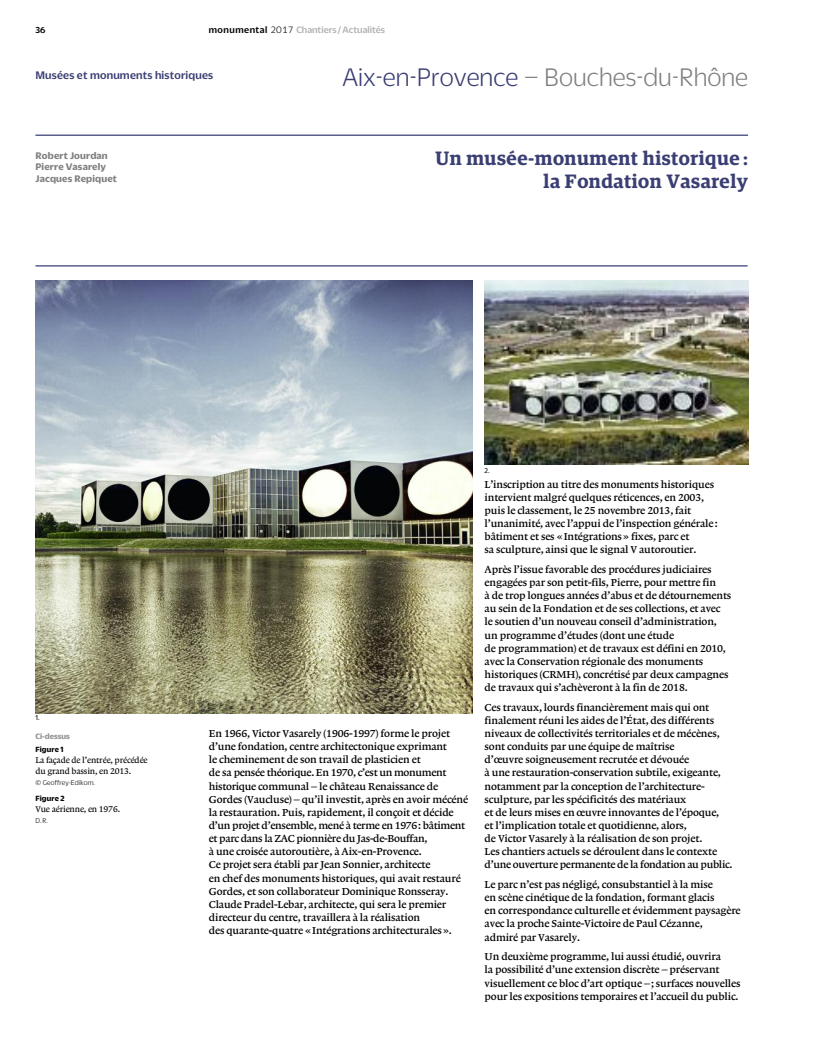
<style>
.page{position:relative;width:819px;height:1053px;background:#fff}
.page>*{position:absolute;margin:0;border:0;box-sizing:border-box;transform-origin:0 0}
.t1{font:300 27.5px "Duplicate Sans";color:#808080}
.t2{font:600 19.38px/22.5px "Guardian Egyp";letter-spacing:.025em;color:#3a3e72;text-align:right}
.t3{font:500 11.88px "Duplicate Sans";letter-spacing:.015em;color:#3a3e72}
.t4{font:10.62px/13.1px "Lexicon No 1 B Roman Tab";letter-spacing:-.015em;color:#000}
.t5{font:700 10.38px/11.9px "Duplicate Sans";letter-spacing:.015em;color:#808080}
.t6{font:500 10px "Duplicate Sans";color:#b3b3b3}
.t7{font:500 9.38px "Duplicate Sans";color:#000}
.t8{font:8.75px/10.6px "Lexicon No 1 A Roman Tab";letter-spacing:-.015em;color:#000}
.t9{font:700 8.5px "Duplicate Sans";color:#909090}
.t10{font:700 8.12px "Duplicate Sans";letter-spacing:.01em;color:#000}
.t11{font:300 7.5px "Duplicate Sans";letter-spacing:.01em;color:#000}
.t12{font:7.5px "Duplicate Sans";color:#000}
.s1{color:#000}
.s2{font-weight:300;color:#000}
.s3{color:#3a3e72}
</style>
<div class="page">
<hr style="left:35px;top:265px;width:712px;height:1px;background:#3a3e72">
<hr style="left:35px;top:134px;width:713px;height:2px;background:#3a3e72">
<img style="left:35px;top:280px;width:437px;height:433px">
<img style="left:484px;top:280px;width:264px;height:185px">
<p class="t7" style="left:35px;top:27px;width:12px">36</p>
<p class="t6" style="left:209px;top:27px;width:178px"><span class="s1">monumental</span> <span class="s2">2017</span> Chantiers /Actualités</p>
<p class="t3" style="left:35px;top:71px;width:179px">Musées et monuments historiques</p>
<h1 class="t1" style="left:342px;top:68px;width:407px"><span class="s3">Aix-en-Provence</span> – Bouches-du-Rhône</h1>
<p class="t5" style="left:35px;top:150px;width:83px">Robert Jourdan<br>Pierre Vasarely<br>Jacques Repiquet</p>
<h2 class="t2" style="left:435px;top:148px;width:314px">Un musée-monument historique : la Fondation Vasarely</h2>
<p class="t12" style="left:35px;top:715px;width:6px">1.</p>
<p class="t9" style="left:35px;top:733px;width:36px">Ci-dessus</p>
<p class="t10" style="left:35px;top:747px;width:30px">Figure 1</p>
<p class="t8" style="left:35px;top:755px;width:114px">La façade de l’entrée, précédée du grand bassin, en 2013.</p>
<p class="t11" style="left:35px;top:779px;width:61px">© Geoffrey-Edikom.</p>
<p class="t10" style="left:35px;top:795px;width:31px">Figure 2</p>
<p class="t8" style="left:35px;top:803px;width:86px">Vue aérienne, en 1976.</p>
<p class="t11" style="left:35px;top:817px;width:14px">D. R.</p>
<p class="t4" style="left:209px;top:727px;width:261px">En 1966, Victor Vasarely (1906-1997) forme le projet d’une fondation, centre architectonique exprimant<br>le cheminement de son travail de plasticien et<br>de sa pensée théorique. En 1970, c’est un monument historique communal – le château Renaissance de Gordes (Vaucluse) – qu’il investit, après en avoir mécéné la restauration. Puis, rapidement, il conçoit et décide d’un projet d’ensemble, mené à terme en 1976: bâtiment et parc dans la ZAC pionnière du Jas-de-Bouffan,<br>à une croisée autoroutière, à Aix-en-Provence.<br>Ce projet sera établi par Jean Sonnier, architecte<br>en chef des monuments historiques, qui avait restauré Gordes, et son collaborateur Dominique Ronsseray.<br>Claude Pradel-Lebar, architecte, qui sera le premier directeur du centre, travaillera à la réalisation<br>des quarante-quatre «Intégrations architecturales».</p>
<p class="t12" style="left:484px;top:467px;width:7px">2.</p>
<p class="t4" style="left:484px;top:478px;width:234px">L’inscription au titre des monuments historiques intervient malgré quelques réticences, en 2003, puis le classement, le 25 novembre 2013, fait l’unanimité, avec l’appui de l’inspection générale: bâtiment et ses «Intégrations» fixes, parc et<br>sa sculpture, ainsi que le signal V autoroutier.</p>
<p class="t4" style="left:484px;top:563px;width:248px">Après l’issue favorable des procédures judiciaires engagées par son petit-fils, Pierre, pour mettre fin<br>à de trop longues années d’abus et de détournements au sein de la Fondation et de ses collections, et avec le soutien d’un nouveau conseil d’administration, un programme d’études (dont une étude<br>de programmation) et de travaux est défini en 2010, avec la Conservation régionale des monuments historiques (CRMH), concrétisé par deux campagnes de travaux qui s’achèveront à la fin de 2018.</p>
<p class="t4" style="left:484px;top:701px;width:249px">Ces travaux, lourds financièrement mais qui ont finalement réuni les aides de l’État, des différents niveaux de collectivités territoriales et de mécènes, sont conduits par une équipe de maîtrise<br>d’œuvre soigneusement recrutée et dévouée<br>à une restauration-conservation subtile, exigeante, notamment par la conception de l’architecture&shy;sculpture, par les spécificités des matériaux<br>et de leurs mises en œuvre innovantes de l’époque,<br>et l’implication totale et quotidienne, alors,<br>de Victor Vasarely à la réalisation de son projet.<br>Les chantiers actuels se déroulent dans le contexte d’une ouverture permanente de la fondation au public.</p>
<p class="t4" style="left:484px;top:878px;width:257px">Le parc n’est pas négligé, consubstantiel à la mise<br>en scène cinétique de la fondation, formant glacis<br>en correspondance culturelle et évidemment paysagère avec la proche Sainte-Victoire de Paul Cézanne,<br>admiré par Vasarely.</p>
<p class="t4" style="left:484px;top:950px;width:257px">Un deuxième programme, lui aussi étudié, ouvrira<br>la possibilité d’une extension discrète – préservant visuellement ce bloc d’art optique –; surfaces nouvelles pour les expositions temporaires et l’accueil du public.</p>
</div>
